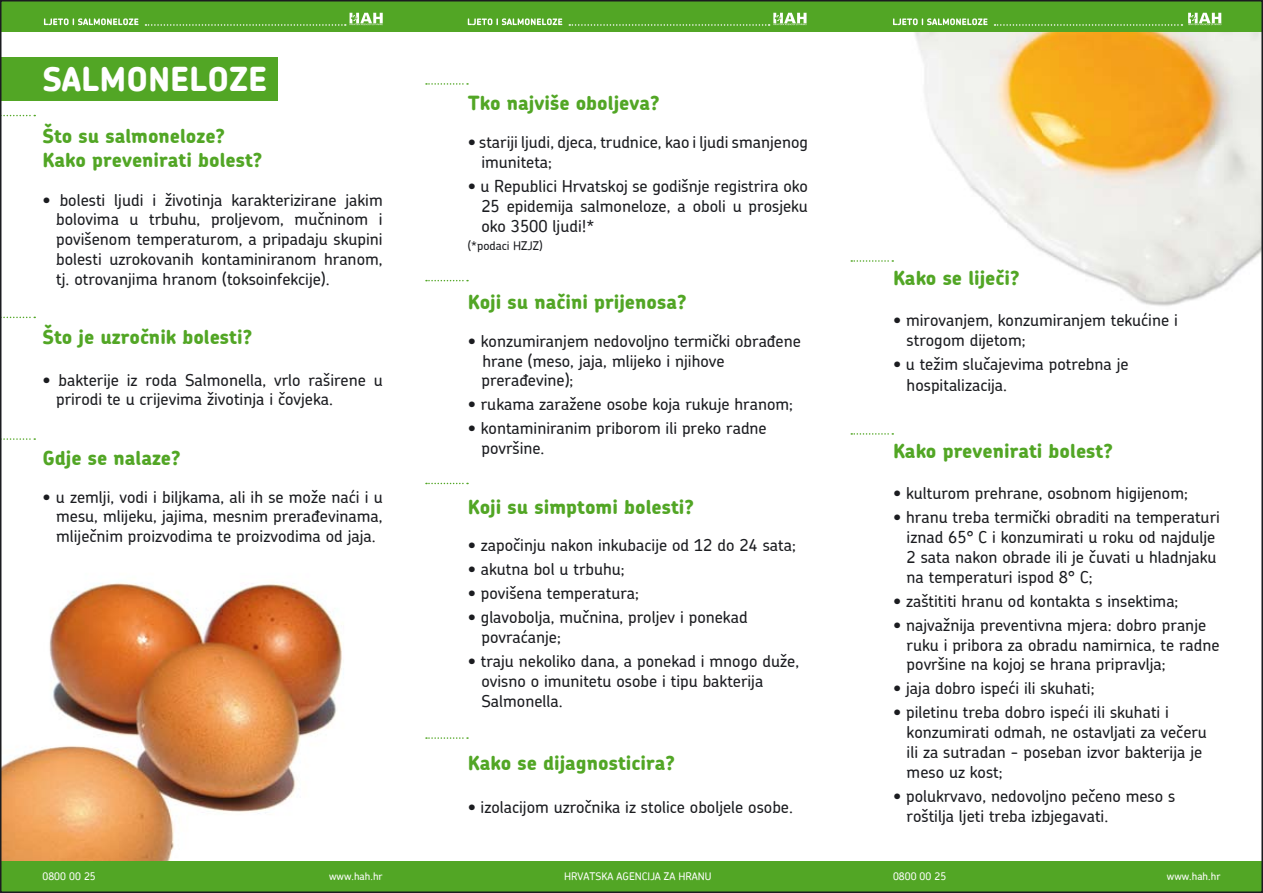
<style>
.page{position:relative;width:1263px;height:893px;background:#fff}
.page>*{position:absolute;margin:0;border:0;box-sizing:border-box;transform-origin:0 0}
.t1{font:800 33px "Chevin CE";color:#fff}
.t2{font:800 19.5px/23.4px "Chevin CE";color:#52a625}
.t3{font:500 16.5px/19.8px "Chevin CE";color:#1b1c20}
.t4{font:500 12px "Chevin CE";color:#1b1c20}
.t5{font:500 10.5px "Chevin CE";color:#fff}
.s1{font-family:"Frutiger CE Roman";font-weight:400}
</style>
<div class="page">
<img style="left:887px;top:31px;width:373px;height:275px">
<img style="left:3px;top:583px;width:380px;height:279px">
<div style="left:0;top:57px;width:278px;height:44px;background:#52a625"></div>
<div style="left:0;top:0;width:1263px;height:31px;background:#52a625"></div>
<svg style="left:44px;top:18px;width:95px;height:7px"></svg>
<svg style="left:145px;top:13px;width:238px;height:13px"></svg>
<svg style="left:3px;top:115px;width:32px;height:1px"></svg>
<svg style="left:426px;top:83px;width:42px;height:2px"></svg>
<svg style="left:426px;top:280px;width:42px;height:1px"></svg>
<svg style="left:426px;top:483px;width:42px;height:1px"></svg>
<svg style="left:851px;top:260px;width:42px;height:2px"></svg>
<svg style="left:851px;top:433px;width:42px;height:2px"></svg>
<svg style="left:426px;top:737px;width:42px;height:2px"></svg>
<svg style="left:3px;top:317px;width:32px;height:1px"></svg>
<svg style="left:3px;top:438px;width:32px;height:2px"></svg>
<svg style="left:468px;top:18px;width:94px;height:7px"></svg>
<svg style="left:569px;top:13px;width:237px;height:13px"></svg>
<svg style="left:893px;top:18px;width:95px;height:7px"></svg>
<svg style="left:1188px;top:13px;width:33px;height:12px"></svg>
<svg style="left:994px;top:24px;width:188px;height:2px"></svg>
<div style="left:0;top:862px;width:1263px;height:31px;background:#52a625"></div>
<h1 class="t1" style="left:43px;top:58px;width:226px">SALMONELOZE</h1>
<p class="t2" style="left:43px;top:124px;width:222px">Što su salmoneloze?<br>Kako prevenirati bolest?</p>
<p class="t3" style="left:56px;top:189px;width:328px;text-align:justify;text-indent:-14px"><span class="s1">•</span> bolesti ljudi i životinja karakterizirane jakim bolovima u trbuhu, proljevom, mučninom i povišenom temperaturom, a pripadaju skupini bolesti uzrokovanih kontaminiranom hranom, tj. otrovanjima hranom (toksoinfekcije).</p>
<p class="t2" style="left:43px;top:325px;width:211px">Što je uzročnik bolesti?</p>
<p class="t3" style="left:56px;top:369px;width:328px;text-indent:-14px"><span class="s1">•</span> bakterije iz roda Salmonella, vrlo raširene u prirodi te u crijevima životinja i čovjeka.</p>
<p class="t2" style="left:43px;top:446px;width:140px">Gdje se nalaze?</p>
<p class="t3" style="left:56px;top:486px;width:328px;text-align:justify;text-indent:-14px"><span class="s1">•</span> u zemlji, vodi i biljkama, ali ih se može naći i u mesu, mlijeku, jajima, mesnim prerađevinama, mliječnim proizvodima te proizvodima od jaja.</p>
<p class="t2" style="left:468px;top:91px;width:194px">Tko najviše oboljeva?</p>
<p class="t3" style="left:481px;top:132px;width:328px;text-indent:-14px"><span class="s1">•</span> stariji ljudi, djeca, trudnice, kao i ljudi smanjenog imuniteta;</p>
<p class="t3" style="left:481px;top:176px;width:328px;text-align:justify;text-indent:-14px"><span class="s1">•</span> u Republici Hrvatskoj se godišnje registrira oko 25 epidemija salmoneloze, a oboli u prosjeku oko 3500 ljudi!*</p>
<p class="t4" style="left:468px;top:237px;width:76px">(*podaci HZJZ)</p>
<p class="t2" style="left:468px;top:290px;width:221px">Koji su načini prijenosa?</p>
<p class="t3" style="left:481px;top:331px;width:321px;text-indent:-14px"><span class="s1">•</span> konzumiranjem nedovoljno termički obrađene hrane (meso, jaja, mlijeko i njihove prerađevine);</p>
<p class="t3" style="left:468px;top:394px;width:327px"><span class="s1">•</span> rukama zaražene osobe koja rukuje hranom;</p>
<p class="t3" style="left:481px;top:418px;width:287px;text-indent:-14px"><span class="s1">•</span> kontaminiranim priborom ili preko radne površine.</p>
<p class="t2" style="left:468px;top:494px;width:228px">Koji su simptomi bolesti?</p>
<p class="t3" style="left:468px;top:535px;width:330px"><span class="s1">•</span> započinju nakon inkubacije od 12 do 24 sata;</p>
<p class="t3" style="left:468px;top:559px;width:159px"><span class="s1">•</span> akutna bol u trbuhu;</p>
<p class="t3" style="left:468px;top:583px;width:173px"><span class="s1">•</span> povišena temperatura;</p>
<p class="t3" style="left:481px;top:607px;width:268px;text-indent:-14px"><span class="s1">•</span> glavobolja, mučnina, proljev i ponekad povraćanje;</p>
<p class="t3" style="left:481px;top:651px;width:319px;text-indent:-14px"><span class="s1">•</span> traju nekoliko dana, a ponekad i mnogo duže, ovisno o imunitetu osobe i tipu bakterija<br>Salmonella.</p>
<p class="t2" style="left:468px;top:751px;width:209px">Kako se dijagnosticira?</p>
<p class="t3" style="left:468px;top:797px;width:327px"><span class="s1">•</span> izolacijom uzročnika iz stolice oboljele osobe.</p>
<p class="t2" style="left:893px;top:265px;width:128px">Kako se liječi?</p>
<p class="t3" style="left:907px;top:310px;width:273px;text-indent:-14px"><span class="s1">•</span> mirovanjem, konzumiranjem tekućine i strogom dijetom;</p>
<p class="t3" style="left:907px;top:353px;width:224px;line-height:21.6px;text-indent:-14px"><span class="s1">•</span> u težim slučajevima potrebna je hospitalizacija.</p>
<p class="t2" style="left:893px;top:439px;width:222px">Kako prevenirati bolest?</p>
<p class="t3" style="left:893px;top:483px;width:297px"><span class="s1">•</span> kulturom prehrane, osobnom higijenom;</p>
<p class="t3" style="left:907px;top:507px;width:315px;text-indent:-14px"><span class="s1">•</span> hranu treba termički obraditi na temperaturi iznad 65° C i konzumirati u roku od najdulje 2 sata nakon obrade ili je čuvati u hladnjaku na temperaturi ispod 8° C;</p>
<p class="t3" style="left:893px;top:591px;width:287px"><span class="s1">•</span> zaštititi hranu od kontakta s insektima;</p>
<p class="t3" style="left:907px;top:615px;width:314px;text-indent:-14px"><span class="s1">•</span> najvažnija preventivna mjera: dobro pranje ruku i pribora za obradu namirnica, te radne površine na kojoj se hrana pripravlja;</p>
<p class="t3" style="left:893px;top:678px;width:203px"><span class="s1">•</span> jaja dobro ispeći ili skuhati;</p>
<p class="t3" style="left:907px;top:702px;width:302px;text-indent:-14px"><span class="s1">•</span> piletinu treba dobro ispeći ili skuhati i konzumirati odmah, ne ostavljati za večeru ili za sutradan - poseban izvor bakterija je meso uz kost;</p>
<p class="t3" style="left:907px;top:786px;width:270px;text-indent:-14px"><span class="s1">•</span> polukrvavo, nedovoljno pečeno meso s roštilja ljeti treba izbjegavati.</p>
<p class="t5" style="left:43px;top:869px;width:55px">0800 00 25</p>
<p class="t5" style="left:329px;top:869px;width:55px">www.hah.hr</p>
<p class="t5" style="left:564px;top:869px;width:149px">HRVATSKA AGENCIJA ZA HRANU</p>
<p class="t5" style="left:893px;top:869px;width:55px">0800 00 25</p>
<p class="t5" style="left:1167px;top:869px;width:55px">www.hah.hr</p>
</div>
